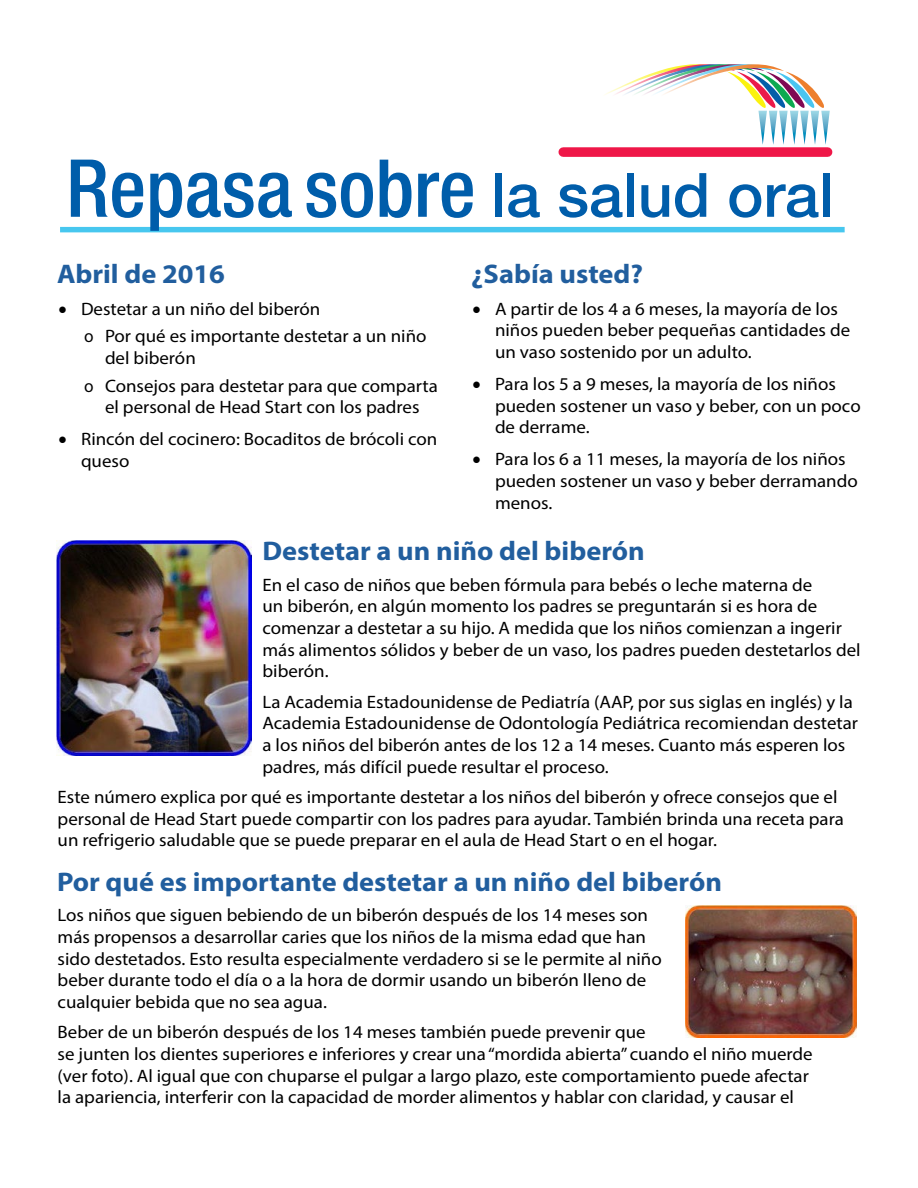
<style>
.page{position:relative;width:918px;height:1188px;background:#fff}
.page>*{position:absolute;margin:0;border:0;box-sizing:border-box;transform-origin:0 0}
.t1{font:500 condensed 80.1px "Helvetica Neue LT Std";color:#005daa}
.H1_-_Title_Xtra_Room{font:700 27px "Myriad Pro";color:#215e9e;scale:1.05 1}
.H1_-_Title_Next_Colu{font:700 27px "Myriad Pro";color:#215e9e;scale:1.05 1}
.P_-_Basic_Text_Xtra{font:18px/21.6px "Myriad Pro";color:#000;scale:1.05 1}
.P_-_Basic_Text_Xtra-2{font:18px/21.6px "Myriad Pro";color:#000}
.s1{font-stretch:normal;font-size:61.2px}
</style>
<div class="page">
<div style="left:60px;top:227px;width:785px;height:5px;background:#47c7ef"></div>
<div style="left:563px;top:147px;width:265px;height:10px;background:#ef1748"></div>
<svg style="left:605px;top:64px;width:225px;height:81px"></svg>
<img style="left:686px;top:905px;width:171px;height:133px">
<img style="left:57px;top:540px;width:195px;height:216px">
<p class="t1" style="left:66px;top:141px;width:769px">Repasa sobre <span class="s1">la salud oral</span></p>
<h1 class="H1_-_Title_Xtra_Room" style="left:57px;top:256px;width:161px">Abril de 2016</h1>
<p class="P_-_Basic_Text_Xtra" style="left:58px;top:298px;width:251px">• Destetar a un niño del biberón</p>
<p class="P_-_Basic_Text_Xtra-2" style="left:105px;top:325px;width:323px;text-indent:-21px">Ĕ Por qué es importante destetar a un niño del biberón</p>
<p class="P_-_Basic_Text_Xtra-2" style="left:84px;top:375px;width:355px;text-align:center">Ĕ Consejos para destetar para que comparta el personal de Head Start con los padres</p>
<p class="P_-_Basic_Text_Xtra" style="left:81px;top:428px;width:341px;text-indent:-22px">• Rincón del cocinero: Bocaditos de brócoli con queso</p>
<h1 class="H1_-_Title_Next_Colu" style="left:471px;top:256px;width:165px">¿Sabía usted?</h1>
<p class="P_-_Basic_Text_Xtra" style="left:495px;top:298px;width:340px;text-indent:-22px">• A partir de los 4 a 6 meses, la mayoría de los niños pueden beber pequeñas cantidades de un vaso sostenido por un adulto.</p>
<p class="P_-_Basic_Text_Xtra" style="left:495px;top:373px;width:350px;text-indent:-22px">• Para los 5 a 9 meses, la mayoría de los niños pueden sostener un vaso y beber, con un poco de derrame.</p>
<p class="P_-_Basic_Text_Xtra" style="left:495px;top:448px;width:347px;text-indent:-22px">• Para los 6 a 11 meses, la mayoría de los niños pueden sostener un vaso y beber derramando menos.</p>
<h1 class="H1_-_Title_Xtra_Room" style="left:262px;top:534px;width:366px">Destetar a un niño del biberón</h1>
<p class="P_-_Basic_Text_Xtra" style="left:262px;top:574px;width:571px">En el caso de niños que beben fórmula para bebés o leche materna de<br>un biberón, en algún momento los padres se preguntarán si es hora de comenzar a destetar a su hijo. A medida que los niños comienzan a ingerir más alimentos sólidos y beber de un vaso, los padres pueden destetarlos del biberón.</p>
<p class="P_-_Basic_Text_Xtra" style="left:262px;top:691px;width:569px">La Academia Estadounidense de Pediatría (AAP, por sus siglas en inglés) y la Academia Estadounidense de Odontología Pediátrica recomiendan destetar a los niños del biberón antes de los 12 a 14 meses. Cuanto más esperen los padres, más difícil puede resultar el proceso.</p>
<p class="P_-_Basic_Text_Xtra" style="left:58px;top:786px;width:750px">Este número explica por qué es importante destetar a los niños del biberón y ofrece consejos que el personal de Head Start puede compartir con los padres para ayudar. También brinda una receta para un refrigerio saludable que se puede preparar en el aula de Head Start o en el hogar.</p>
<h1 class="H1_-_Title_Xtra_Room" style="left:57px;top:864px;width:635px">Por qué es importante destetar a un niño del biberón</h1>
<p class="P_-_Basic_Text_Xtra" style="left:58px;top:904px;width:577px">Los niños que siguen bebiendo de un biberón después de los 14 meses son más propensos a desarrollar caries que los niños de la misma edad que han sido destetados. Esto resulta especialmente verdadero si se le permite al niño beber durante todo el día o a la hora de dormir usando un biberón lleno de cualquier bebida que no sea agua.</p>
<p class="P_-_Basic_Text_Xtra" style="left:58px;top:1021px;width:721px">Beber de un biberón después de los 14 meses también puede prevenir que<br>se junten los dientes superiores e inferiores y crear una “mordida abierta” cuando el niño muerde (ver foto). Al igual que con chuparse el pulgar a largo plazo, este comportamiento puede afectar la apariencia, interferir con la capacidad de morder alimentos y hablar con claridad, y causar el</p>
</div>
